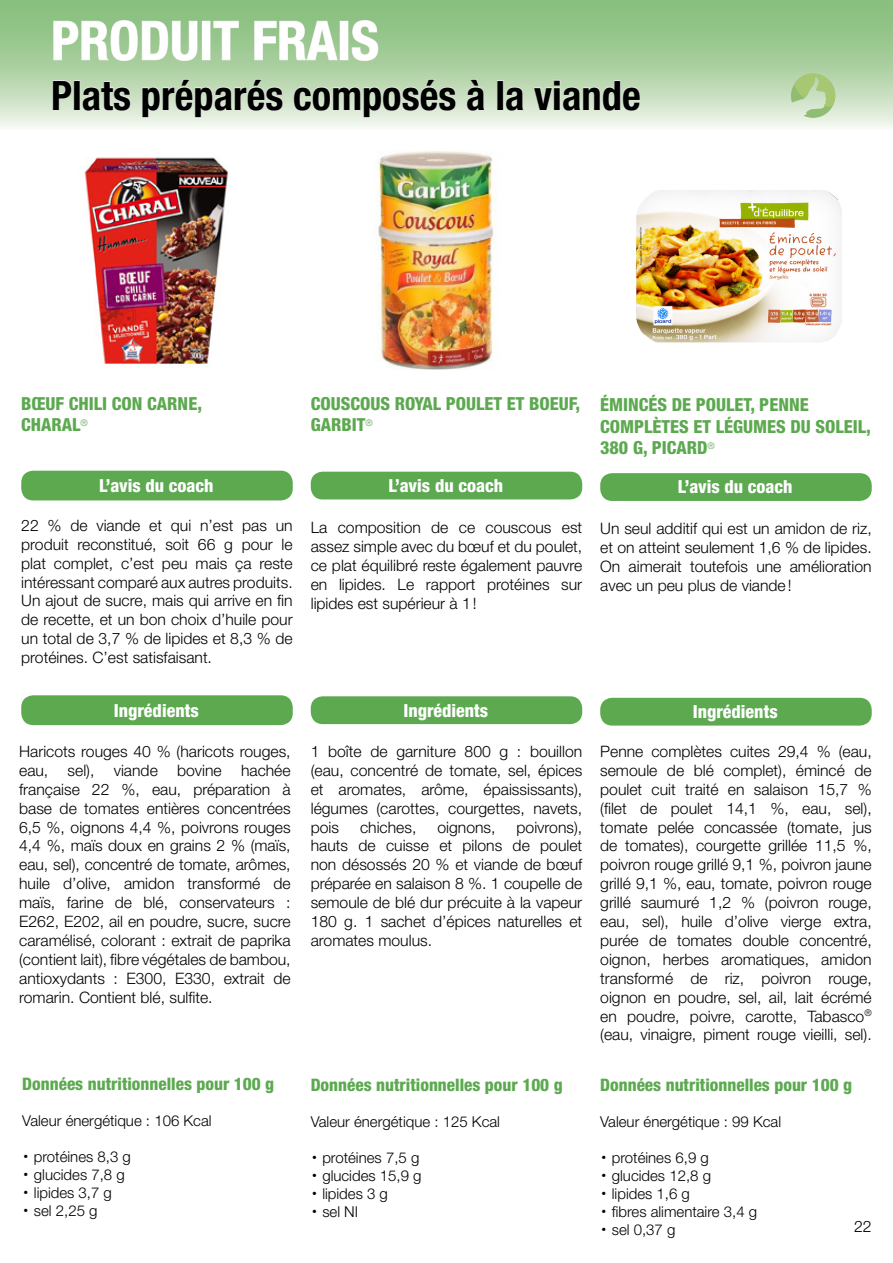
<style>
.page{position:relative;width:893px;height:1263px;background:#fff}
.page>*{position:absolute;margin:0;border:0;box-sizing:border-box;transform-origin:0 0}
.t1{font:700 condensed 54px "Helvetica Neue LT Std";color:#fff}
.t2{font:700 condensed 40.5px "Helvetica Neue LT Std";color:#000}
.t3{font:800 condensed 18px "Helvetica Neue LT Std";color:#5ca950}
.t4{font:800 condensed 18px "Helvetica Neue LT Std";color:#fff}
.t5{font:800 condensed 17.25px "Helvetica Neue LT Std";color:#5ca950}
.t6{font:300 15.75px/18.9px "Helvetica Neue LT Std";color:#000;text-align:justify}
.t7{font:300 15px "Helvetica Neue LT Std";color:#000}
.t8{font:300 9.15px "Helvetica Neue LT Std";color:#5ca950}
.s1{font-family:"ITC Avant Garde Std";font-weight:400}
</style>
<div class="page">
<img style="left:84px;top:157px;width:144px;height:211px">
<img style="left:378px;top:150px;width:121px;height:220px">
<img style="left:636px;top:190px;width:206px;height:153px">
<div style="left:21px;top:471px;width:272px;height:29px;background:#5ca950;border-radius:12px"></div>
<div style="left:21px;top:695px;width:272px;height:30px;background:#5ca950;border-radius:12px"></div>
<div style="left:311px;top:696px;width:271px;height:28px;background:#5ca950;border-radius:12px"></div>
<div style="left:311px;top:472px;width:271px;height:27px;background:#5ca950;border-radius:12px"></div>
<svg style="left:0;top:0;width:893px;height:127px;background:#acd1a3"></svg>
<svg style="left:53px;top:20px;width:145px;height:41px;background:#a5cc9c"></svg>
<div style="left:202px;top:21px;width:8px;height:39px;border:1px solid #eaeae9"></div>
<svg style="left:213px;top:21px;width:26px;height:40px"></svg>
<svg style="left:254px;top:21px;width:84px;height:40px;background:#a5cc9c"></svg>
<div style="left:340px;top:21px;width:8px;height:39px;border:1px solid #eaeae9"></div>
<svg style="left:351px;top:20px;width:28px;height:41px"></svg>
<svg style="left:52px;top:80px;width:20px;height:30px"></svg>
<div style="left:74px;top:81px;width:6px;height:29px;border:1px solid #eaeae9"></div>
<svg style="left:82px;top:81px;width:49px;height:30px"></svg>
<svg style="left:142px;top:79px;width:141px;height:38px;background:#d2e2cb"></svg>
<svg style="left:293px;top:79px;width:163px;height:38px;background:#d1e2cb"></svg>
<svg style="left:467px;top:79px;width:18px;height:32px"></svg>
<div style="left:497px;top:81px;width:6px;height:29px;border:1px solid #eaeae9"></div>
<svg style="left:505px;top:86px;width:19px;height:25px"></svg>
<svg style="left:534px;top:80px;width:106px;height:31px;background:#cfe1c9"></svg>
<svg style="left:791px;top:74px;width:44px;height:44px;background:#b6d29c"></svg>
<div style="left:600px;top:698px;width:272px;height:28px;background:#5ca950;border-radius:12px"></div>
<div style="left:600px;top:473px;width:272px;height:28px;background:#5ca950;border-radius:12px"></div>
<h1 class="t1" style="left:51px;top:8px;width:329px">PRODUIT FRAIS</h1>
<h2 class="t2" style="left:51px;top:71px;width:591px">Plats préparés composés à la viande</h2>
<p class="t3" style="left:21px;top:392px;width:57px">BŒUF CHILI</p>
<p class="t3" style="left:112px;top:392px;width:11px">CON</p>
<p class="t3" style="left:147px;top:392px;width:11px">CARNE</p>
<p class="t3" style="left:197px;top:392px;width:6px">,</p>
<p class="t3" style="left:21px;top:414px;width:11px">CHARAL</p>
<p class="t8" style="left:81px;top:417px;width:9px">®</p>
<p class="t4" style="left:99px;top:474px;width:116px">L’avis du coach</p>
<p class="t6" style="left:21px;top:515px;width:273px">22 % de viande et qui n’est pas un produit reconstitué, soit 66 g pour le plat complet, c’est peu mais ça reste intéressant comparé aux autres produits.<br>Un ajout de sucre, mais qui arrive en fin de recette, et un bon choix d’huile pour un total de 3,7 % de lipides et 8,3 % de protéines. C’est satisfaisant.</p>
<p class="t4" style="left:114px;top:699px;width:86px">Ingrédients</p>
<p class="t6" style="left:19px;top:741px;width:273px">Haricots rouges 40 % (haricots rouges, eau, sel), viande bovine hachée française 22 %, eau, préparation à base de tomates entières concentrées 6,5 %, oignons 4,4 %, poivrons rouges 4,4 %, maïs doux en grains 2 % (maïs, eau, sel), concentré de tomate, arômes, huile d’olive, amidon transformé de maïs, farine de blé, conservateurs :<br>E262, E202, ail en poudre, sucre, sucre caramélisé, colorant : extrait de paprika (contient lait), fibre végétales de bambou, antioxydants : E300, E330, extrait de romarin. Contient blé, sulfite.</p>
<p class="t5" style="left:22px;top:1073px;width:253px">Données nutritionnelles pour 100 g</p>
<p class="t7" style="left:22px;top:1112px;width:191px">Valeur énergétique : 106 Kcal</p>
<p class="t7" style="left:22px;top:1148px;width:110px"><span class="s1">•</span> protéines 8,3 g</p>
<p class="t7" style="left:22px;top:1166px;width:104px"><span class="s1">•</span> glucides 7,8 g</p>
<p class="t7" style="left:22px;top:1184px;width:91px"><span class="s1">•</span> lipides 3,7 g</p>
<p class="t7" style="left:22px;top:1202px;width:77px"><span class="s1">•</span> sel 2,25 g</p>
<p class="t3" style="left:311px;top:392px;width:11px">COUSCOUS</p>
<p class="t3" style="left:395px;top:392px;width:72px">ROYAL POULET</p>
<p class="t3" style="left:507px;top:392px;width:33px">ET BOEUF</p>
<p class="t3" style="left:575px;top:392px;width:6px">,</p>
<p class="t3" style="left:311px;top:414px;width:10px">GARBIT</p>
<p class="t8" style="left:365px;top:417px;width:9px">®</p>
<p class="t3" style="left:600px;top:394px;width:33px">ÉMINCÉS</p>
<p class="t3" style="left:672px;top:394px;width:45px">DE POULET</p>
<p class="t3" style="left:751px;top:394px;width:30px">, PENNE</p>
<p class="t3" style="left:600px;top:415px;width:54px">COMPLÈTES</p>
<p class="t3" style="left:694px;top:415px;width:33px">ET LÉGU</p>
<p class="t3" style="left:753px;top:415px;width:72px">MESDUSOLEIL</p>
<p class="t3" style="left:866px;top:415px;width:6px">,</p>
<p class="t3" style="left:600px;top:437px;width:72px">380 G, PICARD</p>
<p class="t8" style="left:707px;top:440px;width:9px">®</p>
<p class="t4" style="left:388px;top:474px;width:116px">L’avis du coach</p>
<p class="t4" style="left:678px;top:476px;width:116px">L’avis du coach</p>
<p class="t6" style="left:311px;top:517px;width:273px">La composition de ce couscous est assez simple avec du bœuf et du poulet, ce plat équilibré reste également pauvre en lipides. Le rapport protéines sur lipides est supérieur à 1!</p>
<p class="t6" style="left:600px;top:519px;width:273px">Un seul additif qui est un amidon de riz, et on atteint seulement 1,6 % de lipides.<br>On aimerait toutefois une amélioration avec un peu plus de viande!</p>
<p class="t4" style="left:403px;top:699px;width:86px">Ingrédients</p>
<p class="t6" style="left:311px;top:741px;width:273px">1 boîte de garniture 800 g : bouillon (eau, concentré de tomate, sel, épices et aromates, arôme, épaississants), légumes (carottes, courgettes, navets, pois</p>
<p class="t6" style="left:311px;top:817px;width:273px;text-indent:206px">poivrons), hauts de cuisse et pilons de poulet non désossés 20 % et viande de bœuf préparée en salaison 8 %. 1 coupelle de semoule de blé dur précuite à la vapeur 180 g. 1 sachet d’épices naturelles et aromates moulus.</p>
<p class="t6" style="left:360px;top:817px;width:58px">chiches,</p>
<p class="t6" style="left:437px;top:817px;width:60px">oignons,</p>
<p class="t5" style="left:311px;top:1074px;width:253px">Données nutritionnelles pour 100 g</p>
<p class="t7" style="left:311px;top:1112px;width:191px">Valeur énergétique : 125 Kcal</p>
<p class="t7" style="left:311px;top:1148px;width:110px"><span class="s1">•</span> protéines 7,5 g</p>
<p class="t7" style="left:311px;top:1166px;width:112px"><span class="s1">•</span> glucides 15,9 g</p>
<p class="t7" style="left:311px;top:1184px;width:79px"><span class="s1">•</span> lipides 3 g</p>
<p class="t7" style="left:311px;top:1202px;width:49px"><span class="s1">•</span> sel NI</p>
<p class="t4" style="left:693px;top:700px;width:86px">Ingrédients</p>
<p class="t6" style="left:600px;top:741px;width:273px">Penne complètes cuites 29,4 % (eau, semoule de blé complet), émincé de poulet cuit traité en salaison 15,7 % (filet de poulet 14,1 %, eau, sel), tomate pelée concassée (tomate, jus de tomates), courgette grillée 11,5 %, poivron rouge grillé 9,1 %, poivron jaune grillé 9,1 %, eau, tomate, poivron rouge grillé saumuré 1,2 % (poivron rouge, eau, sel), huile d’olive vierge extra, purée de tomates double concentré, oignon, herbes aromatiques, amidon transformé de riz, poivron rouge, oignon en poudre, sel, ail, lait écrémé en poudre, poivre, carotte, Tabasco<sup>® </sup>(eau, vinaigre, piment rouge vieilli, sel).</p>
<p class="t5" style="left:600px;top:1074px;width:253px">Données nutritionnelles pour 100 g</p>
<p class="t7" style="left:600px;top:1112px;width:182px">Valeur énergétique : 99 Kcal</p>
<p class="t7" style="left:600px;top:1148px;width:110px"><span class="s1">•</span> protéines 6,9 g</p>
<p class="t7" style="left:600px;top:1166px;width:112px"><span class="s1">•</span> glucides 12,8 g</p>
<p class="t7" style="left:600px;top:1184px;width:91px"><span class="s1">•</span> lipides 1,6 g</p>
<p class="t7" style="left:600px;top:1202px;width:158px"><span class="s1">•</span> fibres alimentaire 3,4 g</p>
<p class="t7" style="left:600px;top:1220px;width:77px"><span class="s1">•</span> sel 0,37 g</p>
<p class="t6" style="left:854px;top:1216px;width:19px">22</p>
</div>
